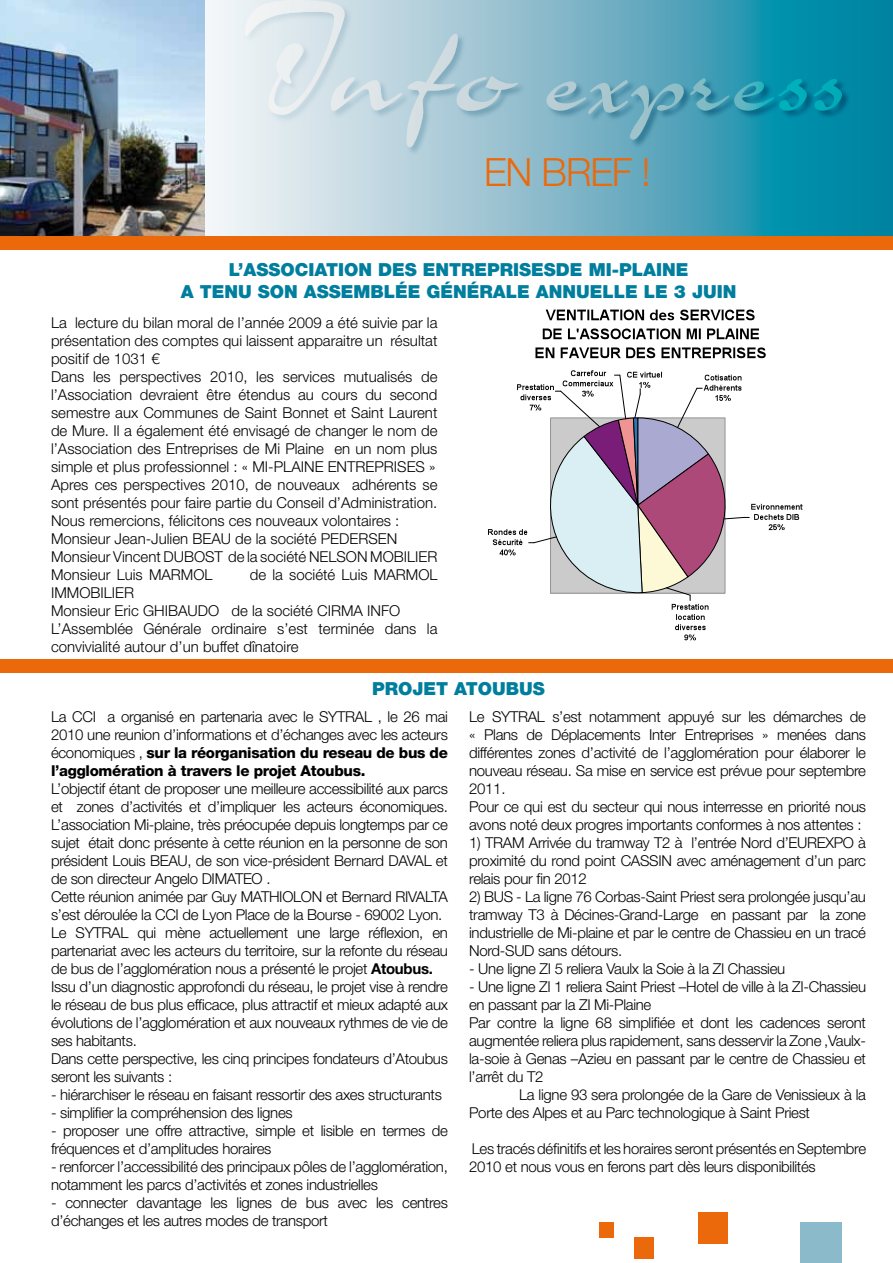
<style>
.page{position:relative;width:893px;height:1263px;background:#fff}
.page>*{position:absolute;margin:0;border:0;box-sizing:border-box;transform-origin:0 0}
.t1{font:300 39px "Helvetica Neue LT Std";letter-spacing:-.03em;color:#eb690b}
.t2{font:900 18px "Helvetica Neue LT Std";color:#007e9e}
.t3{font:300 15px/18px "Helvetica Neue LT Std";letter-spacing:-.02em;color:#000}
.t4{font:300 15px/18px "Helvetica Neue LT Std";color:#000}
.s1{font-weight:800}
.s2{font-weight:700}
</style>
<div class="page">
<svg style="left:204px;top:0;width:689px;height:236px"></svg>
<div style="left:244px;top:0;width:606px;height:156px;background:#000;opacity:.75"></div>
<svg style="left:245px;top:0;width:597px;height:147px"></svg>
<img style="left:0;top:0;width:204px;height:236px">
<div style="left:801px;top:1222px;width:41px;height:41px;background:#8bbacb"></div>
<div style="left:698px;top:1212px;width:30px;height:32px;background:#eb690b"></div>
<div style="left:634px;top:1238px;width:20px;height:21px;background:#eb690b"></div>
<div style="left:599px;top:1222px;width:14px;height:16px;background:#eb690b"></div>
<div style="left:0;top:236px;width:893px;height:14px;background:#eb690b"></div>
<svg style="left:546px;top:310px;width:209px;height:10px"></svg>
<svg style="left:543px;top:328px;width:216px;height:11px"></svg>
<svg style="left:535px;top:347px;width:231px;height:11px"></svg>
<svg style="left:488px;top:370px;width:315px;height:270px"></svg>
<div style="left:0;top:659px;width:893px;height:14px;background:#eb690b"></div>
<h1 class="t1" style="left:484px;top:148px;width:168px">EN BREF !</h1>
<p class="t2" style="left:229px;top:259px;width:41px">L’ASSOCIATION</p>
<p class="t2" style="left:378px;top:259px;width:14px">DES</p>
<p class="t2" style="left:423px;top:259px;width:103px">ENTREPRISESDE</p>
<p class="t2" style="left:589px;top:259px;width:55px">MI-PLAINE</p>
<p class="t2" style="left:181px;top:281px;width:33px">A TENU</p>
<p class="t2" style="left:258px;top:281px;width:14px">SON</p>
<p class="t2" style="left:304px;top:281px;width:26px">ASSE</p>
<p class="t2" style="left:353px;top:281px;width:153px">MBLÉE GÉNÉRALE</p>
<p class="t2" style="left:536px;top:281px;width:14px">ANNUELLE</p>
<p class="t2" style="left:644px;top:281px;width:60px">LE 3 JUIN</p>
<p class="t4" style="left:51px;top:313px;width:388px">La lecture du bilan moral de l’année 2009 a été suivie par la présentation des comptes qui laissent apparaitre un résultat positif de 1031 €<br>Dans les perspectives 2010, les services mutualisés de l’Association devraient être étendus au cours du second semestre aux Communes de Saint Bonnet et Saint Laurent de Mure. Il a également été envisagé de changer le nom de l’Association des Entreprises de Mi Plaine en un nom plus simple et plus professionnel : « MI-PLAINE ENTREPRISES » Apres ces perspectives 2010, de nouveaux adhérents se sont présentés pour faire partie du Conseil d’Administration.<br>Nous remercions, félicitons ces nouveaux volontaires :<br>Monsieur Jean-Julien BEAU de la société PEDERSEN Monsieur Vincent DUBOST de la société NELSON MOBILIER Monsieur Luis MARMOL</p>
<p class="t4" style="left:250px;top:565px;width:189px">de la société Luis MARMOL</p>
<p class="t4" style="left:51px;top:583px;width:388px">IMMOBILIER<br>Monsieur Eric GHIBAUDO de la société CIRMA INFO L’Assemblée Générale ordinaire s’est terminée dans la convivialité autour d’un buffet dînatoire</p>
<p class="t2" style="left:372px;top:678px;width:174px">PROJET ATOUBUS</p>
<p class="t3" style="left:51px;top:707px;width:398px;text-align:justify">La CCI a organisé en partenaria avec le SYTRAL , le 26 mai 2010 une reunion d’informations et d’échanges avec les acteurs économiques , <span class="s1">sur la réorganisation du reseau de bus de l’agglomération à travers le projet Atoubus.</span></p>
<p class="t3" style="left:51px;top:779px;width:398px">L’objectif étant de proposer une meilleure accessibilité aux parcs et zones d’activités et d’impliquer les acteurs économiques.<br>L’association Mi-plaine, très préocupée depuis longtemps par ce sujet était donc présente à cette réunion en la personne de son président Louis BEAU, de son vice-président Bernard DAVAL et de son directeur Angelo DIMATEO .<br>Cette réunion animée par Guy MATHIOLON et Bernard RIVALTA s’est déroulée la CCI de Lyon Place de la Bourse - 69002 Lyon.<br>Le SYTRAL qui mène actuellement une large réflexion, en partenariat avec les acteurs du territoire, sur la refonte du réseau de bus de l’agglomération nous a présenté le projet <span class="s2">Atoubus.<br></span>Issu d’un diagnostic approfondi du réseau, le projet vise à rendre le réseau de bus plus efficace, plus attractif et mieux adapté aux évolutions de l’agglomération et aux nouveaux rythmes de vie de ses habitants.<br>Dans cette perspective, les cinq principes fondateurs d’Atoubus seront les suivants :</p>
<p class="t3" style="left:51px;top:1085px;width:392px">- hiérarchiser le réseau en faisant ressortir des axes structurants</p>
<p class="t3" style="left:51px;top:1103px;width:243px">- simplifier la compréhension des lignes</p>
<p class="t3" style="left:51px;top:1121px;width:398px">- proposer une offre attractive, simple et lisible en termes de fréquences et d’amplitudes horaires</p>
<p class="t3" style="left:51px;top:1157px;width:398px">- renforcer l’accessibilité des principaux pôles de l’agglomération, notamment les parcs d’activités et zones industrielles</p>
<p class="t3" style="left:51px;top:1193px;width:398px">- connecter davantage les lignes de bus avec les centres d’échanges et les autres modes de transport</p>
<p class="t3" style="left:469px;top:707px;width:398px">Le SYTRAL s’est notamment appuyé sur les démarches de « Plans de Déplacements Inter Entreprises » menées dans différentes zones d’activité de l’agglomération pour élaborer le nouveau réseau. Sa mise en service est prévue pour septembre 2011.<br>Pour ce qui est du secteur qui nous interresse en priorité nous avons noté deux progres importants conformes à nos attentes :</p>
<p class="t3" style="left:469px;top:833px;width:398px;text-align:justify">1) TRAM Arrivée du tramway T2 à l’entrée Nord d’EUREXPO à proximité du rond point CASSIN avec aménagement d’un parc relais pour fin 2012</p>
<p class="t3" style="left:469px;top:887px;width:398px;text-align:justify">2) BUS - La ligne 76 Corbas-Saint Priest sera prolongée jusqu’au tramway T3 à Décines-Grand-Large en passant par la zone industrielle de Mi-plaine et par le centre de Chassieu en un tracé Nord-SUD sans détours.</p>
<p class="t3" style="left:469px;top:959px;width:318px">- Une ligne ZI 5 reliera Vaulx la Soie à la ZI Chassieu</p>
<p class="t3" style="left:469px;top:977px;width:398px">- Une ligne ZI 1 reliera Saint Priest –Hotel de ville à la ZI-Chassieu en passant par la ZI Mi-Plaine<br>Par contre la ligne 68 simplifiée et dont les cadences seront augmentée reliera plus rapidement, sans desservir la Zone ,Vaulx&shy;la-soie à Genas –Azieu en passant par le centre de Chassieu et l’arrêt du T2</p>
<p class="t3" style="left:469px;top:1085px;width:398px;text-indent:50px">La ligne 93 sera prolongée de la Gare de Venissieux à la<br>Porte des Alpes et au Parc technologique à Saint Priest</p>
<p class="t3" style="left:469px;top:1139px;width:398px">Les tracés définitifs et les horaires seront présentés en Septembre<br>2010 et nous vous en ferons part dès leurs disponibilités</p>
</div>
